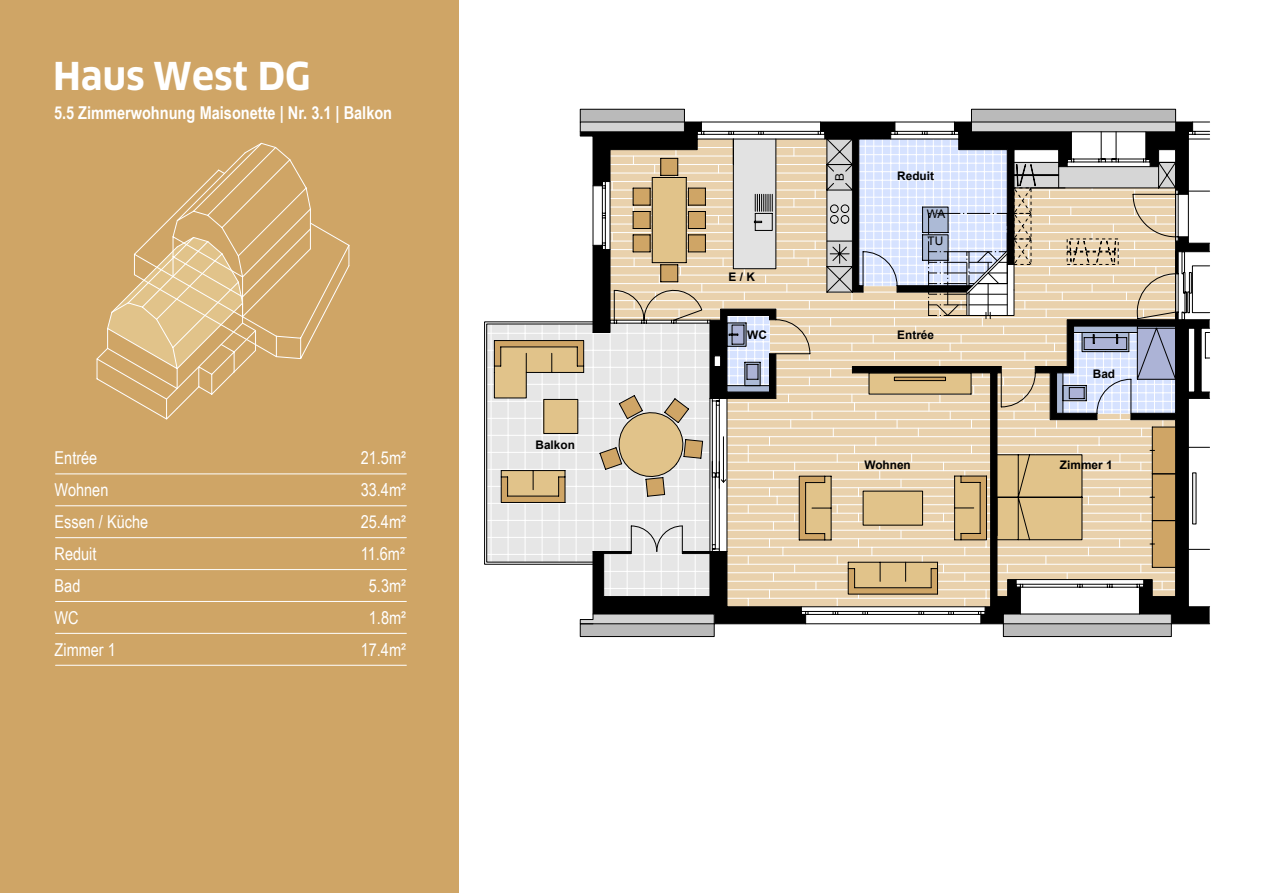
<style>
.page{position:relative;width:1263px;height:893px;background:#fff}
.page>*{position:absolute;margin:0;border:0;box-sizing:border-box;transform-origin:0 0}
.t1{font:700 37.5px "Clan OT";color:#fff}
.t2{font:17.7px "Arial Narrow";color:#fff}
.t3{font:700 17.7px "Arial Narrow";color:#fff}
.t4{font:700 11.85px "Arial";color:#000}
.t5{font:11.85px "Arial";color:#000}
</style>
<div class="page">
<div style="left:0;top:0;width:459px;height:892px;background:#cfa566"></div>
<hr style="left:56px;top:474px;width:350px;height:1px;background:#fff">
<hr style="left:56px;top:537px;width:350px;height:1px;background:#fff">
<hr style="left:56px;top:569px;width:350px;height:1px;background:#fff">
<hr style="left:56px;top:601px;width:350px;height:1px;background:#fff">
<hr style="left:56px;top:633px;width:350px;height:1px;background:#fff">
<hr style="left:56px;top:505px;width:350px;height:1px;background:#fff">
<hr style="left:56px;top:665px;width:350px;height:1px;background:#fff">
<svg style="left:311px;top:223px;width:39px;height:117px"></svg>
<svg style="left:349px;top:245px;width:1px;height:21px"></svg>
<svg style="left:96px;top:143px;width:215px;height:277px"></svg>
<svg style="left:484px;top:321px;width:10px;height:244px"></svg>
<svg style="left:494px;top:109px;width:716px;height:528px"></svg>
<h1 class="t1" style="left:53px;top:55px;width:259px">Haus West DG</h1>
<p class="t3" style="left:54px;top:99px;width:340px">5.5 Zimmerwohnung Maisonette | Nr. 3.1 | Balkon</p>
<p class="t2" style="left:55px;top:445px;width:44px">Entrée</p>
<p class="t2" style="left:361px;top:445px;width:47px">21.5m²</p>
<p class="t2" style="left:55px;top:477px;width:55px">Wohnen</p>
<p class="t2" style="left:361px;top:477px;width:47px">33.4m²</p>
<p class="t2" style="left:55px;top:509px;width:95px">Essen / Küche</p>
<p class="t2" style="left:361px;top:509px;width:47px">25.4m²</p>
<p class="t2" style="left:55px;top:541px;width:44px">Reduit</p>
<p class="t2" style="left:361px;top:541px;width:46px">11.6m²</p>
<p class="t2" style="left:55px;top:573px;width:27px">Bad</p>
<p class="t2" style="left:369px;top:573px;width:39px">5.3m²</p>
<p class="t2" style="left:55px;top:605px;width:26px">WC</p>
<p class="t2" style="left:369px;top:605px;width:39px">1.8m²</p>
<p class="t2" style="left:55px;top:636px;width:63px">Zimmer 1</p>
<p class="t2" style="left:361px;top:636px;width:47px">17.4m²</p>
<p class="t4" style="left:535px;top:437px;width:41px">Balkon</p>
<p class="t4" style="left:728px;top:269px;width:28px">E/K</p>
<p class="t4" style="left:747px;top:327px;width:21px">WC</p>
<p class="t5" style="left:832px;top:181px;width:9px;rotate:-90deg">B</p>
<p class="t4" style="left:897px;top:168px;width:38px">Reduit</p>
<p class="t5" style="left:927px;top:206px;width:20px">WA</p>
<p class="t5" style="left:927px;top:233px;width:17px">TU</p>
<p class="t4" style="left:897px;top:327px;width:38px">Entrée</p>
<p class="t4" style="left:1093px;top:366px;width:24px">Bad</p>
<p class="t4" style="left:864px;top:457px;width:48px">Wohnen</p>
<p class="t4" style="left:1060px;top:457px;width:54px">Zimmer 1</p>
</div>
